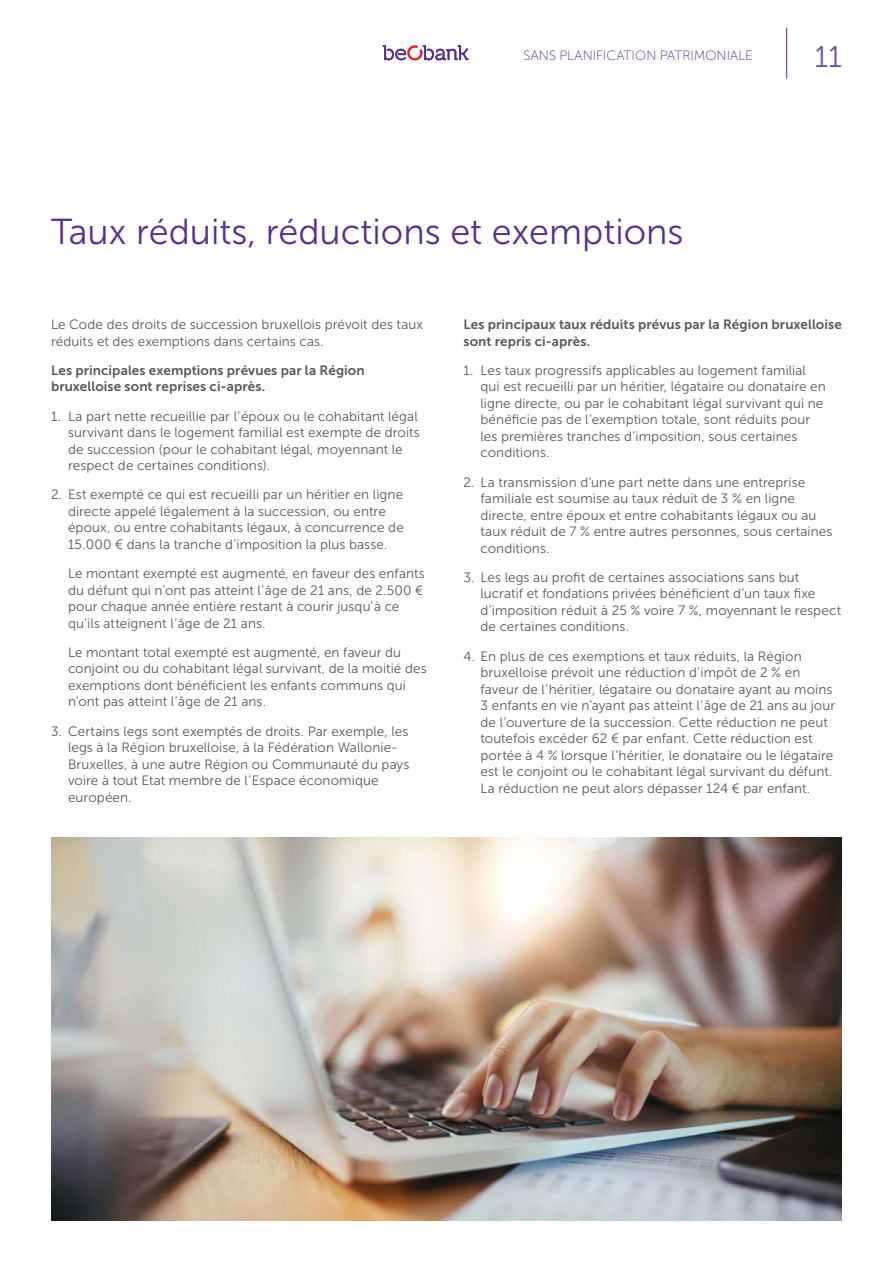
<style>
.page{position:relative;width:893px;height:1263px;background:#fff}
.page>*{position:absolute;margin:0;border:0;box-sizing:border-box;transform-origin:0 0}
.TITRES-2018{font:36px "Museo Sans 300";color:#5b2e91}
.t1{font:30px "Museo Sans Rounded 300";color:#7450a0}
.body_c_9_11{font:13.5px/16.5px "Museo Sans 300";letter-spacing:.005em;color:#57585a}
.body_c_9_11-2{font:13.5px/16.5px "Museo Sans 700";letter-spacing:.01em;color:#57585a}
.t2{font:13.5px "Museo Sans Rounded 100";letter-spacing:.005em;color:#5b2e91}
</style>
<div class="page">
<img style="left:51px;top:838px;width:791px;height:382px">
<hr style="left:786px;top:28px;width:1px;height:51px;background:#5b2e91">
<svg style="left:383px;top:45px;width:86px;height:15px"></svg>
<p class="t2" style="left:524px;top:49px;width:231px">SANS PLANIFICATION PATRIMONIALE</p>
<h2 class="t1" style="left:815px;top:40px;width:29px">11</h2>
<p class="TITRES-2018" style="left:51px;top:212px;width:634px">Taux réduits, réductions et exemptions</p>
<p class="body_c_9_11" style="left:51px;top:316px;width:374px">Le Code des droits de succession bruxellois prévoit des taux réduits et des exemptions dans certains cas.</p>
<p class="body_c_9_11-2" style="left:51px;top:362px;width:315px">Les principales exemptions prévues par la Région bruxelloise sont reprises ci-après.</p>
<p class="body_c_9_11" style="left:68px;top:408px;width:353px;text-indent:-17px">1. La part nette recueillie par l’époux ou le cohabitant légal survivant dans le logement familial est exempte de droits de succession (pour le cohabitant légal, moyennant le respect de certaines conditions).</p>
<p class="body_c_9_11" style="left:68px;top:486px;width:337px;text-indent:-17px">2. Est exempté ce qui est recueilli par un héritier en ligne directe appelé légalement à la succession, ou entre époux, ou entre cohabitants légaux, à concurrence de 15.000 € dans la tranche d’imposition la plus basse.</p>
<p class="body_c_9_11" style="left:68px;top:565px;width:358px">Le montant exempté est augmenté, en faveur des enfants du défunt qui n’ont pas atteint l’âge de 21 ans, de 2.500 € pour chaque année entière restant à courir jusqu’à ce qu’ils atteignent l’âge de 21 ans.</p>
<p class="body_c_9_11" style="left:68px;top:644px;width:360px">Le montant total exempté est augmenté, en faveur du conjoint ou du cohabitant légal survivant, de la moitié des exemptions dont bénéficient les enfants communs qui n’ont pas atteint l’âge de 21 ans.</p>
<p class="body_c_9_11" style="left:68px;top:723px;width:343px;text-indent:-17px">3. Certains legs sont exemptés de droits. Par exemple, les legs à la Région bruxelloise, à la Fédération Wallonie-Bruxelles, à une autre Région ou Communauté du pays voire à tout Etat membre de l’Espace économique européen.</p>
<p class="body_c_9_11-2" style="left:463px;top:316px;width:380px">Les principaux taux réduits prévus par la Région bruxelloise sont repris ci-après.</p>
<p class="body_c_9_11" style="left:480px;top:362px;width:347px;text-indent:-17px">1. Les taux progressifs applicables au logement familial qui est recueilli par un héritier, légataire ou donataire en ligne directe, ou par le cohabitant légal survivant qui ne bénéficie pas de l’exemption totale, sont réduits pour les premières tranches d’imposition, sous certaines conditions.</p>
<p class="body_c_9_11" style="left:480px;top:474px;width:353px;text-indent:-17px">2. La transmission d’une part nette dans une entreprise familiale est soumise au taux réduit de 3 % en ligne directe, entre époux et entre cohabitants légaux ou au taux réduit de 7 % entre autres personnes, sous certaines conditions.</p>
<p class="body_c_9_11" style="left:480px;top:569px;width:362px;text-indent:-17px">3. Les legs au profit de certaines associations sans but lucratif et fondations privées bénéficient d’un taux fixe d’imposition réduit à 25 % voire 7 %, moyennant le respect de certaines conditions.</p>
<p class="body_c_9_11" style="left:480px;top:648px;width:356px;text-indent:-17px">4. En plus de ces exemptions et taux réduits, la Région bruxelloise prévoit une réduction d’impôt de 2 % en faveur de l’héritier, légataire ou donataire ayant au moins 3 enfants en vie n’ayant pas atteint l’âge de 21 ans au jour de l’ouverture de la succession. Cette réduction ne peut toutefois excéder 62 € par enfant. Cette réduction est portée à 4 % lorsque l’héritier, le donataire ou le légataire est le conjoint ou le cohabitant légal survivant du défunt.<br>La réduction ne peut alors dépasser 124 € par enfant.</p>
</div>
